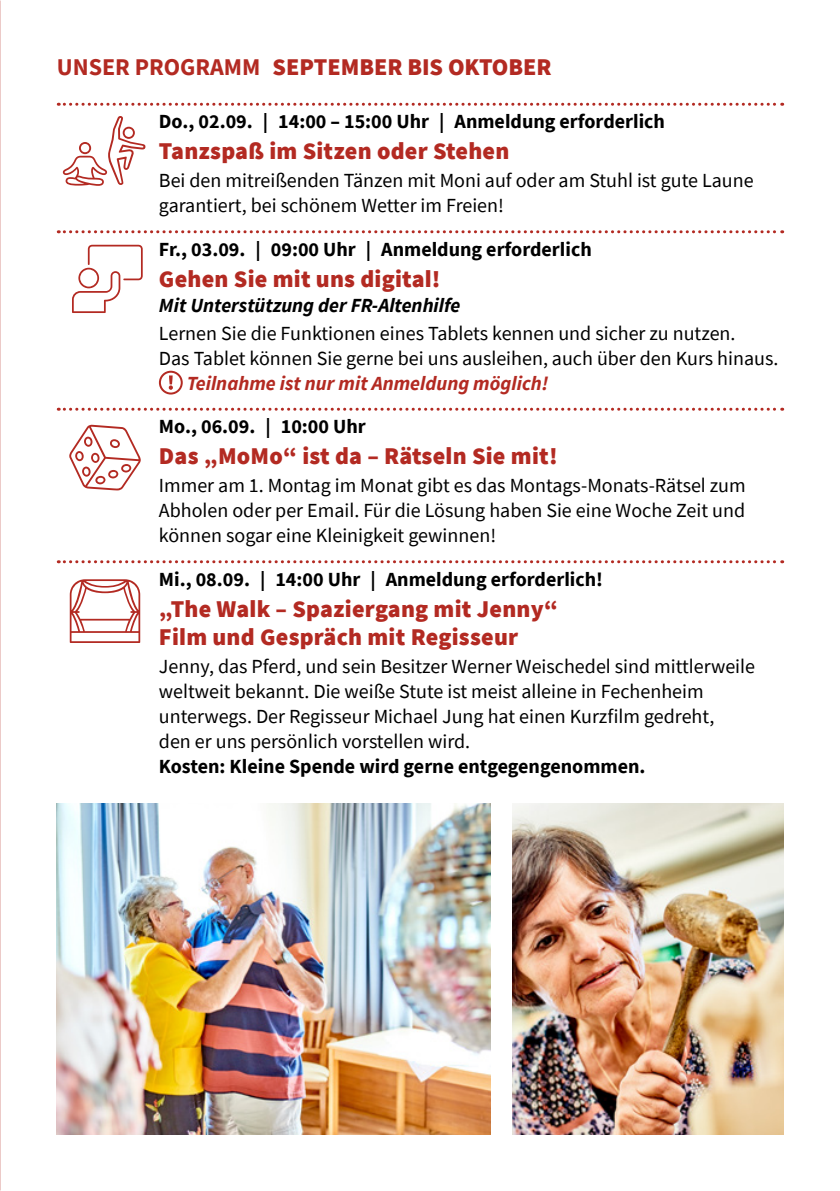
<style>
.page{position:relative;width:840px;height:1191px;background:#fff}
.page>*{position:absolute;margin:0;border:0;box-sizing:border-box;transform-origin:0 0}
.t1{font:900 24px/28px "Source Sans Pro";letter-spacing:.01em;color:#b32a22}
.t2{font:20px/25px "Source Sans Pro";color:#000}
.t3{font:700 20px "Source Sans Pro";color:#000}
.t4{font:italic 700 20px "Source Sans Pro";color:#b32a22}
.t5{font:italic 700 20px "Source Sans Pro";color:#000}
.s1{font-weight:700}
</style>
<div class="page">
<img style="left:0;top:0;width:1px;height:1191px">
<svg style="left:58px;top:103px;width:724px;height:3px"></svg>
<svg style="left:58px;top:230px;width:724px;height:3px"></svg>
<svg style="left:58px;top:408px;width:724px;height:3px"></svg>
<svg style="left:58px;top:560px;width:724px;height:3px"></svg>
<svg style="left:169px;top:375px;width:4px;height:15px"></svg>
<div style="left:159px;top:371px;width:24px;height:23px;border:2px solid #b32a22;border-radius:50%"></div>
<img style="left:57px;top:803px;width:433px;height:331px">
<img style="left:512px;top:804px;width:270px;height:330px">
<p class="t1" style="left:57px;top:52px;width:496px"><span class="s1">UNSER PROGRAMM</span> SEPTEMBER BIS OKTOBER</p>
<p class="t3" style="left:159px;top:108px;width:507px">Do., 02.09. | 14:00 – 15:00 Uhr | Anmeldung erforderlich</p>
<p class="t1" style="left:159px;top:137px;width:352px">Tanzspaß im Sitzen oder Stehen</p>
<p class="t2" style="left:159px;top:168px;width:596px">Bei den mitreißenden Tänzen mit Moni auf oder am Stuhl ist gute Laune garantiert, bei schönem Wetter im Freien!</p>
<p class="t3" style="left:159px;top:236px;width:434px">Fr., 03.09. | 09:00 Uhr | Anmeldung erforderlich</p>
<p class="t1" style="left:159px;top:264px;width:283px">Gehen Sie mit uns digital!</p>
<p class="t5" style="left:159px;top:291px;width:303px">Mit Unterstützung der FR-Altenhilfe</p>
<p class="t2" style="left:159px;top:320px;width:620px">Lernen Sie die Funktionen eines Tablets kennen und sicher zu nutzen.<br>Das Tablet können Sie gerne bei uns ausleihen, auch über den Kurs hinaus.</p>
<p class="t4" style="left:187px;top:369px;width:363px">Teilnahme ist nur mit Anmeldung möglich!</p>
<p class="t3" style="left:159px;top:413px;width:208px">Mo., 06.09. | 10:00 Uhr</p>
<p class="t1" style="left:159px;top:442px;width:400px">Das „MoMo“ ist da – Rätseln Sie mit!</p>
<p class="t2" style="left:159px;top:473px;width:588px;text-align:justify">Immer am 1. Montag im Monat gibt es das Montags-Monats-Rätsel zum Abholen oder per Email. Für die Lösung haben Sie eine Woche Zeit und können sogar eine Kleinigkeit gewinnen!</p>
<p class="t3" style="left:159px;top:566px;width:445px">Mi., 08.09. | 14:00 Uhr | Anmeldung erforderlich!</p>
<p class="t1" style="left:159px;top:594px;width:400px">„The Walk – Spaziergang mit Jenny“<br>Film und Gespräch mit Regisseur</p>
<p class="t2" style="left:159px;top:653px;width:597px">Jenny, das Pferd, und sein Besitzer Werner Weischedel sind mittlerweile weltweit bekannt. Die weiße Stute ist meist alleine in Fechenheim unterwegs. Der Regisseur Michael Jung hat einen Kurzfilm gedreht,<br>den er uns persönlich vorstellen wird.</p>
<p class="t3" style="left:159px;top:752px;width:488px">Kosten: Kleine Spende wird gerne entgegengenommen.</p>
</div>
